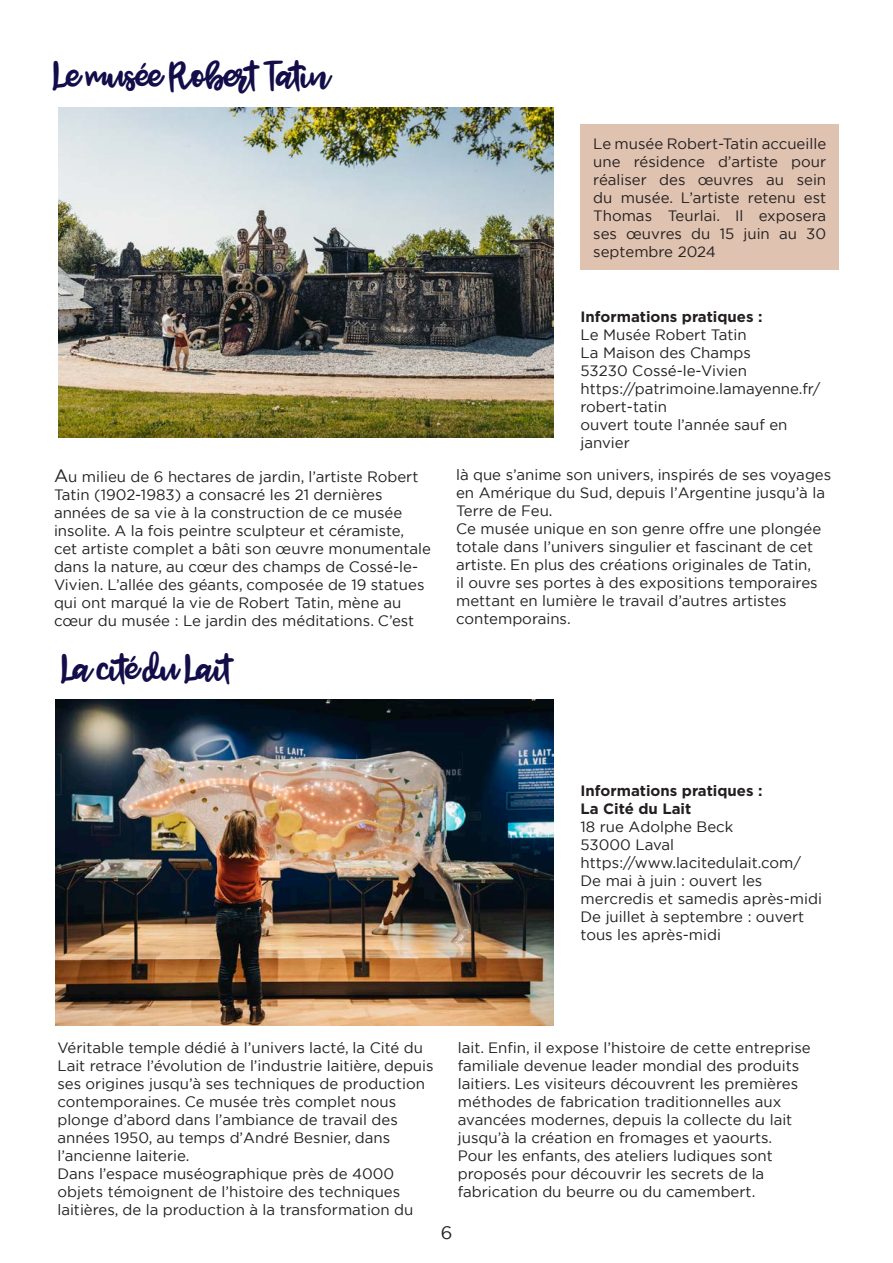
<style>
.page{position:relative;width:893px;height:1263px;background:#fff}
.page>*{position:absolute;margin:0;border:0;box-sizing:border-box;transform-origin:0 0}
.t1{font:36px "Jenthill";letter-spacing:-.03em;color:#130d4a}
.t2{font:18px "Gotham";color:#231f20}
.t3{font:15px/18px "Gotham";color:#231f20}
.t4{font:700 15px "Gotham";color:#231f20}
.s1{font-size:18px}
</style>
<div class="page">
<img style="left:55px;top:699px;width:498px;height:326px">
<img style="left:58px;top:108px;width:495px;height:330px">
<div style="left:580px;top:124px;width:259px;height:146px;background:#dfc2b0"></div>
<p class="t1" style="left:53px;top:53px;width:279px">Le musée Robert Tatin</p>
<p class="t3" style="left:593px;top:134px;width:234px;text-align:justify">Le musée Robert-Tatin accueille une résidence d’artiste pour réaliser des œuvres au sein du musée. L’artiste retenu est Thomas Teurlai. Il exposera ses œuvres du 15 juin au 30 septembre 2024</p>
<p class="t4" style="left:580px;top:307px;width:184px">Informations pratiques :</p>
<p class="t3" style="left:580px;top:326px;width:168px">Le Musée Robert Tatin</p>
<p class="t3" style="left:580px;top:344px;width:172px">La Maison des Champs</p>
<p class="t3" style="left:580px;top:362px;width:168px">53230 Cossé-le-Vivien</p>
<p class="t3" style="left:580px;top:380px;width:241px">https://patrimoine.lamayenne.fr/ robert-tatin</p>
<p class="t3" style="left:580px;top:416px;width:208px">ouvert toute l’année sauf en janvier</p>
<p class="t3" style="left:54px;top:468px;width:378px"><span class="s1">A</span>u milieu de 6 hectares de jardin, l’artiste Robert Tatin (1902-1983) a consacré les 21 dernières années de sa vie à la construction de ce musée insolite. A la fois peintre sculpteur et céramiste, cet artiste complet a bâti son œuvre monumentale dans la nature, au cœur des champs de Cossé-le-Vivien. L’allée des géants, composée de 19 statues qui ont marqué la vie de Robert Tatin, mène au cœur du musée : Le jardin des méditations. C’est</p>
<p class="t3" style="left:456px;top:465px;width:377px">là que s’anime son univers, inspirés de ses voyages en Amérique du Sud, depuis l’Argentine jusqu’à la<br>Terre de Feu.</p>
<p class="t3" style="left:456px;top:519px;width:367px">Ce musée unique en son genre offre une plongée totale dans l’univers singulier et fascinant de cet artiste. En plus des créations originales de Tatin, il ouvre ses portes à des expositions temporaires mettant en lumière le travail d’autres artistes contemporains.</p>
<p class="t1" style="left:61px;top:646px;width:172px">La cité du Lait</p>
<p class="t4" style="left:580px;top:780px;width:184px">Informations pratiques :</p>
<p class="t4" style="left:580px;top:798px;width:112px">La Cité du Lait</p>
<p class="t3" style="left:580px;top:817px;width:154px">18 rue Adolphe Beck</p>
<p class="t3" style="left:580px;top:835px;width:95px">53000 Laval</p>
<p class="t3" style="left:580px;top:853px;width:222px">https://www.lacitedulait.com/</p>
<p class="t3" style="left:580px;top:871px;width:243px">De mai à juin : ouvert les mercredis et samedis après-midi</p>
<p class="t3" style="left:580px;top:907px;width:225px">De juillet à septembre : ouvert tous les après-midi</p>
<p class="t3" style="left:57px;top:1038px;width:378px">Véritable temple dédié à l’univers lacté, la Cité du Lait retrace l’évolution de l’industrie laitière, depuis ses origines jusqu’à ses techniques de production contemporaines. Ce musée très complet nous plonge d’abord dans l’ambiance de travail des années 1950, au temps d’André Besnier, dans l’ancienne laiterie.</p>
<p class="t3" style="left:57px;top:1164px;width:357px">Dans l’espace muséographique près de 4000 objets témoignent de l’histoire des techniques laitières, de la production à la transformation du</p>
<p class="t3" style="left:458px;top:1038px;width:354px">lait. Enfin, il expose l’histoire de cette entreprise familiale devenue leader mondial des produits laitiers. Les visiteurs découvrent les premières méthodes de fabrication traditionnelles aux avancées modernes, depuis la collecte du lait jusqu’à la création en fromages et yaourts.</p>
<p class="t3" style="left:458px;top:1146px;width:316px">Pour les enfants, des ateliers ludiques sont proposés pour découvrir les secrets de la fabrication du beurre ou du camembert.</p>
<p class="t2" style="left:441px;top:1221px;width:13px">6</p>
</div>
